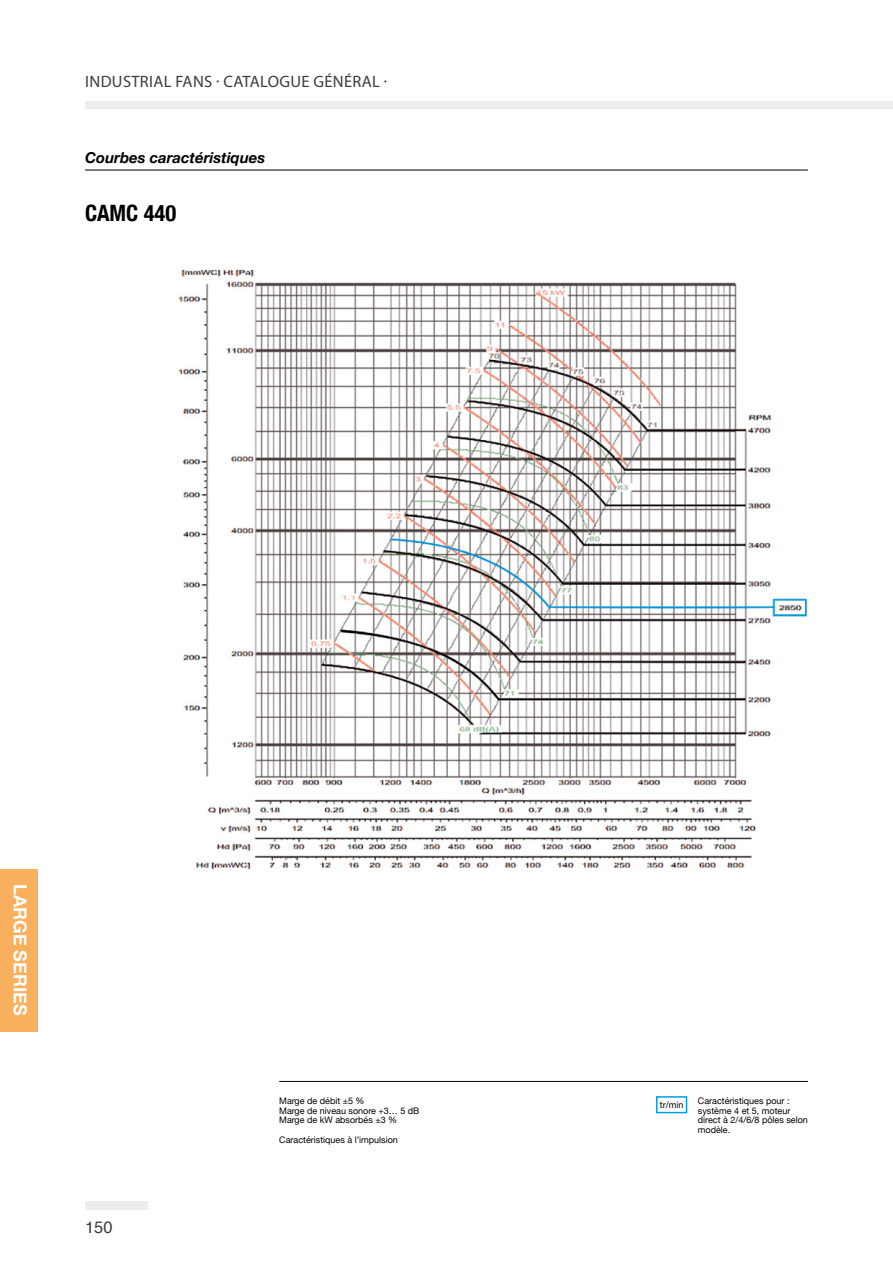
<style>
.page{position:relative;width:893px;height:1263px;background:#fff}
.page>*{position:absolute;margin:0;border:0;box-sizing:border-box;transform-origin:0 0}
.t1{font:700 condensed 22.5px "Helvetica Neue";color:#000}
.t2{font:700 18px "Helvetica Neue";color:#fff}
.t3{font:16.5px "Myriad Pro";letter-spacing:.02em;color:#3c3c3b}
.t4{font:16.5px "Helvetica";color:#3c3c3b}
.t5{font:italic 700 15px "Helvetica Neue";color:#000}
.t6{font:9px/9.8px "Helvetica Neue";color:#000}
</style>
<div class="page">
<div style="left:85px;top:1202px;width:62px;height:8px;background:#ededed"></div>
<div style="left:85px;top:101px;width:808px;height:8px;background:#ededed"></div>
<div style="left:0;top:869px;width:38px;height:162px;background:#f8af5e"></div>
<img style="left:178px;top:269px;width:630px;height:601px">
<hr style="left:85px;top:170px;width:723px;height:1px;background:#000">
<hr style="left:279px;top:1081px;width:529px;height:1px;background:#000">
<div style="left:656px;top:1096px;width:31px;height:17px;border:2px solid #009fe3"></div>
<h3 class="t3" style="left:85px;top:71px;width:303px">INDUSTRIAL FANS · CATALOGUE GÉNÉRAL ·</h3>
<h3 class="t5" style="left:85px;top:146px;width:182px">Courbes caractéristiques</h3>
<h1 class="t1" style="left:85px;top:194px;width:93px">CAMC 440</h1>
<h2 class="t2" style="left:34px;top:884px;width:133px;rotate:90deg">LARGE SERIES</h2>
<h3 class="t4" style="left:85px;top:1214px;width:29px">150</h3>
<p class="t6" style="left:279px;top:1096px;width:142px">Marge de débit ±5 %<br>Marge de niveau sonore +3… 5 dB<br>Marge de kW absorbés ±3 %</p>
<p class="t6" style="left:279px;top:1135px;width:120px">Caractéristiques à l’impulsion</p>
<p class="t6" style="left:660px;top:1100px;width:25px">tr/min</p>
<p class="t6" style="left:698px;top:1096px;width:111px">Caractéristiques pour : système 4 et 5, moteur direct à 2/4/6/8 pôles selon modèle.</p>
</div>
